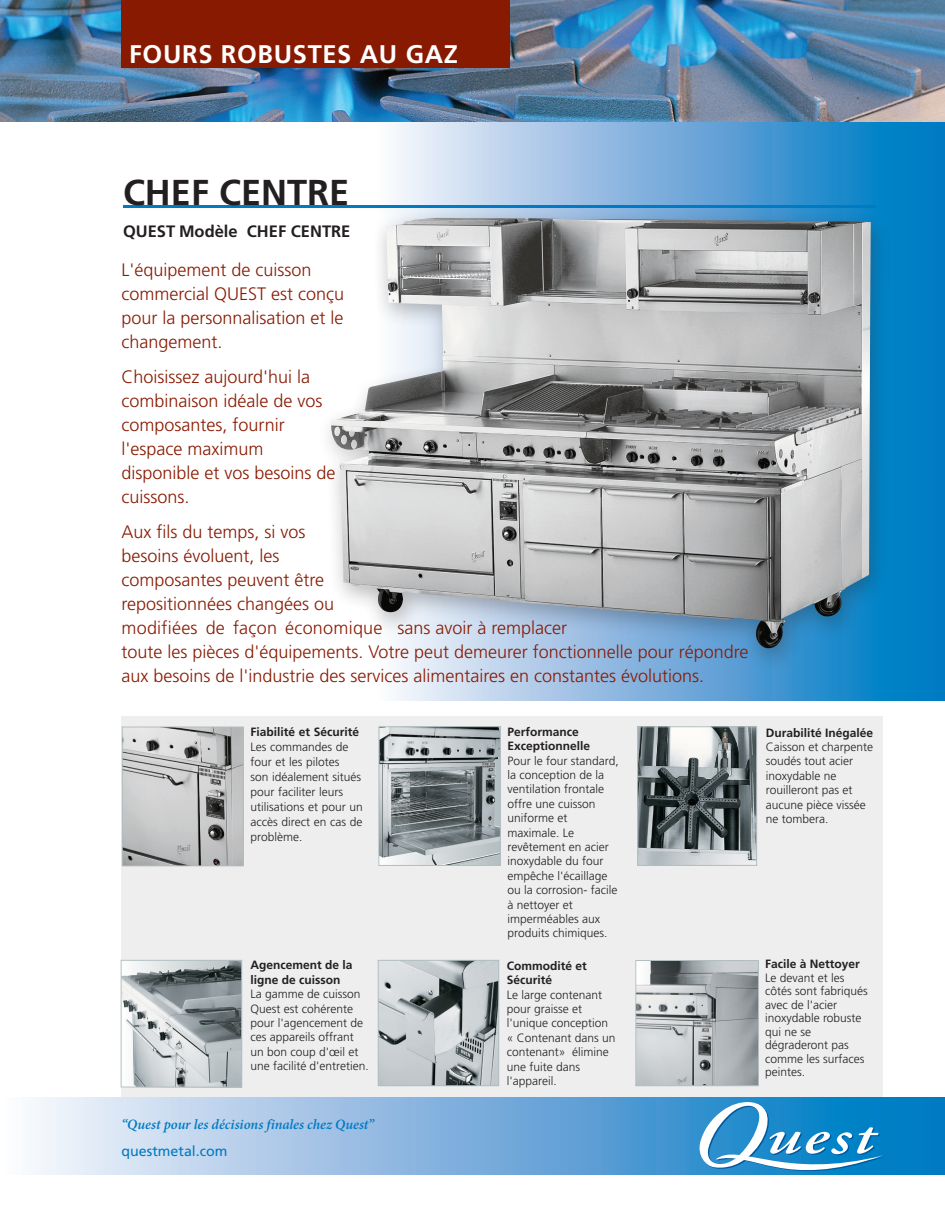
<style>
.page{position:relative;width:945px;height:1215px;background:#fff}
.page>*{position:absolute;margin:0;border:0;box-sizing:border-box;transform-origin:0 0}
.t1{font:700 36px "Frutiger";color:#231f20}
.Body_9_5pt_12{font:700 25.5px "Frutiger";letter-spacing:.025em;color:#fff}
.Intro_Text{font:300 18px/24px "Frutiger";color:#891a02}
.Mode{font:700 16.5px "Frutiger";color:#231f20}
.Body_9_5pt{font:italic 600 14.25px "Minion Pro";color:#007ac2}
.Body_9_5pt-2{font:14.25px "Frutiger";color:#007ac2}
.Body_8pt{font:300 12px/14.4px "Frutiger";color:#231f20}
.Text_Format{font:300 12px/15px "Frutiger";color:#231f20}
.s1{font-weight:700}
</style>
<div class="page">
<div style="left:122px;top:717px;width:761px;height:397px;background:#eeeeef"></div>
<div style="left:375px;top:14px;width:570px;height:686px;background:linear-gradient(to right,#fff3fb,#0071c0)"></div>
<hr style="left:123px;top:205px;width:753px;height:3px;background:#007ac2">
<img style="left:0;top:0;width:945px;height:122px">
<div style="left:121px;top:0;width:389px;height:68px;background:#891a02"></div>
<div style="left:0;top:1098px;width:945px;height:76px;background:linear-gradient(to right,#fff3fb,#0070bf)"></div>
<svg style="left:697px;top:1102px;width:188px;height:73px"></svg>
<img style="left:380px;top:962px;width:117px;height:122px">
<div style="left:378px;top:960px;width:121px;height:126px;border:1px solid #b2bec1"></div>
<img style="left:639px;top:729px;width:116px;height:135px">
<div style="left:637px;top:727px;width:120px;height:139px;border:1px solid #b2bec1"></div>
<img style="left:123px;top:962px;width:117px;height:123px">
<div style="left:121px;top:960px;width:121px;height:127px;border:1px solid #b2bec1"></div>
<img style="left:381px;top:729px;width:118px;height:135px">
<div style="left:379px;top:727px;width:122px;height:139px;border:1px solid #b2bec1"></div>
<img style="left:638px;top:962px;width:119px;height:122px">
<div style="left:636px;top:960px;width:123px;height:126px;border:1px solid #b2bec1"></div>
<img style="left:124px;top:729px;width:118px;height:135px">
<div style="left:122px;top:727px;width:122px;height:139px;border:1px solid #b2bec1"></div>
<div style="left:316px;top:207px;width:576px;height:466px;background:#231f20;opacity:.3"></div>
<img style="left:331px;top:218px;width:540px;height:430px">
<p class="Body_9_5pt_12" style="left:129px;top:39px;width:330px">FOURS ROBUSTES AU GAZ</p>
<p class="t1" style="left:123px;top:171px;width:228px">CHEF CENTRE</p>
<p class="Mode" style="left:123px;top:221px;width:229px">QUEST Modèle CHEF CENTRE</p>
<p class="Intro_Text" style="left:122px;top:258px;width:224px">L'équipement de cuisson commercial QUEST est conçu pour la personnalisation et le changement.</p>
<p class="Intro_Text" style="left:122px;top:365px;width:216px">Choisissez aujourd'hui la combinaison idéale de vos composantes, fournir l'espace maximum disponible et vos besoins de cuissons.</p>
<p class="Intro_Text" style="left:122px;top:519px;width:629px">Aux fils du temps, si vos<br>besoins évoluent, les<br>composantes peuvent être<br>repositionnées changées ou<br>modifiées de façon économique sans avoir à remplacer<br>toute les pièces d'équipements. Votre peut demeurer fonctionnelle pour répondre aux besoins de l'industrie des services alimentaires en constantes évolutions.</p>
<p class="Text_Format" style="left:251px;top:724px;width:114px"><span class="s1">Fiabilité et Sécurité<br></span>Les commandes de four et les pilotes<br>son idéalement situés pour faciliter leurs utilisations et pour un accès direct en cas de problème.</p>
<p class="Body_8pt" style="left:251px;top:958px;width:120px"><span class="s1">Agencement de la ligne de cuisson<br></span>La gamme de cuisson<br>Quest est cohérente pour l'agencement de ces appareils offrant un bon coup d'œil et une facilité d'entretien.</p>
<p class="Body_9_5pt" style="left:122px;top:1114px;width:254px">“Quest pour les décisions finales chez Quest”</p>
<p class="Body_9_5pt-2" style="left:122px;top:1143px;width:108px">questmetal.com</p>
<p class="Body_8pt" style="left:508px;top:724px;width:113px"><span class="s1">Performance<br>Exceptionnelle<br></span>Pour le four standard, la conception de la ventilation frontale offre une cuisson uniforme et maximale. Le revêtement en acier inoxydable du four empêche l'écaillage ou la corrosion- facile à nettoyer et imperméables aux produits chimiques.</p>
<p class="Body_8pt" style="left:507px;top:958px;width:110px"><span class="s1">Commodité et<br>Sécurité<br></span>Le large contenant pour graisse et l'unique conception « Contenant dans un contenant» élimine une fuite dans l'appareil.</p>
<p class="Body_8pt" style="left:766px;top:725px;width:109px"><span class="s1">Durabilité Inégalée<br></span>Caisson et charpente soudés tout acier inoxydable ne rouilleront pas et aucune pièce vissée ne tombera.</p>
<p class="Body_8pt" style="left:765px;top:957px;width:104px;line-height:13.5px"><span class="s1">Facile à Nettoyer<br></span>Le devant et les côtés sont fabriqués avec de l'acier inoxydable robuste qui ne se dégraderont pas comme les surfaces peintes.</p>
</div>
